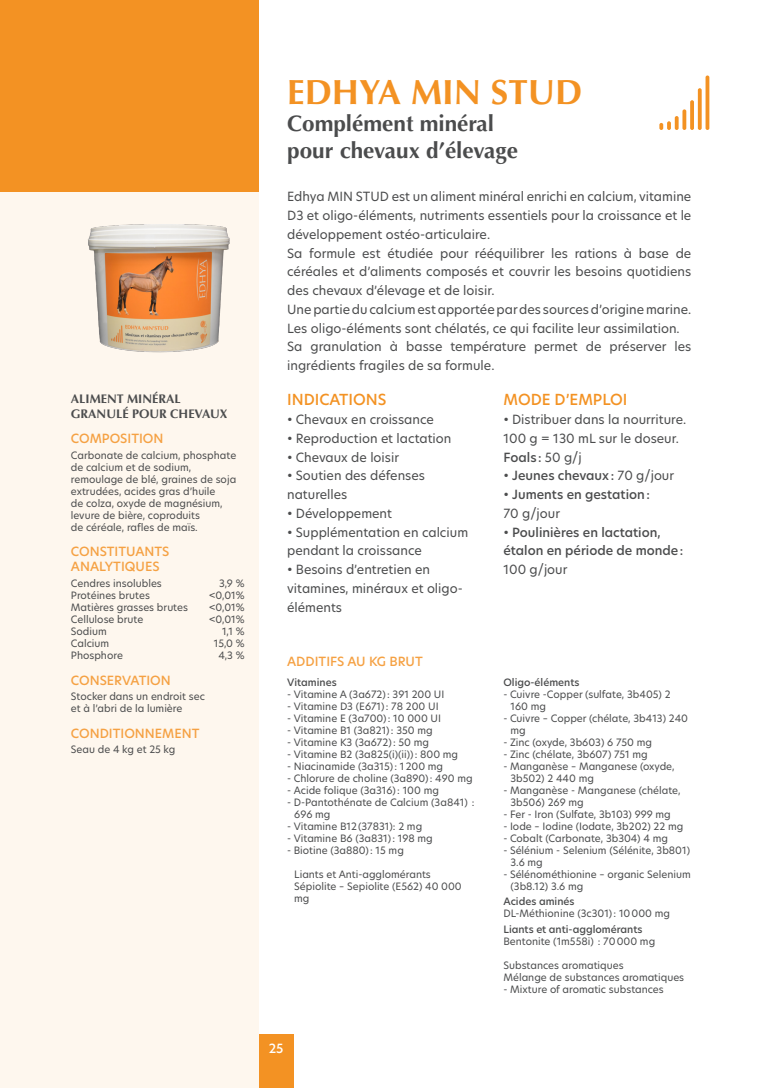
<style>
.page{position:relative;width:780px;height:1088px;background:#fff}
.page>*{position:absolute;margin:0;border:0;box-sizing:border-box;transform-origin:0 0}
.TXT_Niv1{font:700 35px "Optima LT Std";color:#f39223}
.TXT_Niv2{font:700 22.5px/27px "Optima LT Std";color:#4b4c4d}
.TXT_Niv4{font:500 15px "New Hero";color:#f39223}
.TXT_Niv0{font:12.5px/18.8px "New Hero";color:#4b4c4d}
.t1{font:500 12.5px/18.8px "New Hero";color:#4b4c4d}
.TXT_Niv6{font:500 12.5px/15px "New Hero";color:#f5a143}
.TXT_Niv3{font:700 12.5px/15px "Optima LT Std";color:#4b4c4d}
.t2{font:500 12.5px "New Hero";color:#fff}
.TXT_Infos{font:10px/12px "New Hero";color:#4b4c4d}
.TXT_Infos_2{font:500 10px "New Hero";color:#4b4c4d}
.s1{font-weight:500}
.s2{font-weight:400}
</style>
<div class="page">
<div style="left:0;top:191px;width:259px;height:897px;background:#fef7ee"></div>
<div style="left:0;top:0;width:259px;height:191px;background:#f39223"></div>
<div style="left:259px;top:1035px;width:34px;height:53px;background:#f39223"></div>
<img style="left:88px;top:224px;width:142px;height:129px">
<svg style="left:659px;top:121px;width:12px;height:9px"></svg>
<svg style="left:674px;top:116px;width:4px;height:14px"></svg>
<svg style="left:682px;top:109px;width:4px;height:21px"></svg>
<svg style="left:690px;top:100px;width:4px;height:30px"></svg>
<svg style="left:697px;top:88px;width:4px;height:42px"></svg>
<svg style="left:705px;top:75px;width:4px;height:55px"></svg>
<p class="TXT_Niv3" style="left:71px;top:391px;width:158px">ALIMENT MINÉRAL<br>GRANULÉ POUR CHEVAUX</p>
<p class="TXT_Niv6" style="left:71px;top:431px;width:94px">COMPOSITION</p>
<p class="TXT_Infos" style="left:71px;top:449px;width:167px">Carbonate de calcium, phosphate de calcium et de sodium, remoulage de blé, graines de soja extrudées, acides gras d’huile<br>de colza, oxyde de magnésium, levure de bière, coproduits<br>de céréale, rafles de maïs.</p>
<p class="TXT_Niv6" style="left:71px;top:544px;width:100px">CONSTITUANTS<br>ANALYTIQUES</p>
<p class="TXT_Infos" style="left:71px;top:577px;width:92px">Cendres insolubles</p>
<p class="TXT_Infos" style="left:219px;top:577px;width:27px">3,9 %</p>
<p class="TXT_Infos" style="left:71px;top:589px;width:81px">Protéines brutes</p>
<p class="TXT_Infos" style="left:209px;top:589px;width:37px">&lt;0,01%</p>
<p class="TXT_Infos" style="left:71px;top:601px;width:119px">Matières grasses brutes</p>
<p class="TXT_Infos" style="left:209px;top:601px;width:37px">&lt;0,01%</p>
<p class="TXT_Infos" style="left:71px;top:613px;width:74px">Cellulose brute</p>
<p class="TXT_Infos" style="left:209px;top:613px;width:37px">&lt;0,01%</p>
<p class="TXT_Infos" style="left:71px;top:625px;width:37px">Sodium</p>
<p class="TXT_Infos" style="left:222px;top:625px;width:24px">1,1 %</p>
<p class="TXT_Infos" style="left:71px;top:637px;width:40px">Calcium</p>
<p class="TXT_Infos" style="left:214px;top:637px;width:32px">15,0 %</p>
<p class="TXT_Infos" style="left:71px;top:649px;width:53px">Phosphore</p>
<p class="TXT_Infos" style="left:218px;top:649px;width:28px">4,3 %</p>
<p class="TXT_Niv6" style="left:71px;top:672px;width:101px">CONSERVATION</p>
<p class="TXT_Infos" style="left:71px;top:690px;width:135px">Stocker dans un endroit sec et à l’abri de la lumière</p>
<p class="TXT_Niv6" style="left:71px;top:725px;width:130px">CONDITIONNEMENT</p>
<p class="TXT_Infos" style="left:71px;top:743px;width:106px">Seau de 4 kg et 25 kg</p>
<p class="TXT_Niv1" style="left:287px;top:71px;width:296px">EDHYA MIN STUD</p>
<p class="TXT_Niv2" style="left:287px;top:110px;width:232px">Complément minéral pour chevaux d’élevage</p>
<p class="TXT_Niv0" style="left:287px;top:187px;width:405px;text-align:justify">Edhya MIN STUD est un aliment minéral enrichi en calcium, vitamine D3 et oligo-éléments, nutriments essentiels pour la croissance et le développement ostéo-articulaire.</p>
<p class="TXT_Niv0" style="left:287px;top:243px;width:405px;text-align:justify">Sa formule est étudiée pour rééquilibrer les rations à base de céréales et d’aliments composés et couvrir les besoins quotidiens des chevaux d’élevage et de loisir.</p>
<p class="TXT_Niv0" style="left:287px;top:300px;width:405px">Une partie du calcium est apportée par des sources d’origine marine.<br>Les oligo-éléments sont chélatés, ce qui facilite leur assimilation.</p>
<p class="TXT_Niv0" style="left:287px;top:337px;width:405px">Sa granulation à basse température permet de préserver les ingrédients fragiles de sa formule.</p>
<p class="TXT_Niv4" style="left:287px;top:390px;width:101px">INDICATIONS</p>
<p class="TXT_Niv0" style="left:287px;top:410px;width:148px">• Chevaux en croissance</p>
<p class="TXT_Niv0" style="left:287px;top:429px;width:166px">• Reproduction et lactation</p>
<p class="TXT_Niv0" style="left:287px;top:447px;width:113px">• Chevaux de loisir</p>
<p class="TXT_Niv0" style="left:287px;top:466px;width:139px">• Soutien des défenses naturelles</p>
<p class="TXT_Niv0" style="left:287px;top:504px;width:106px">• Développement</p>
<p class="TXT_Niv0" style="left:287px;top:522px;width:182px">• Supplémentation en calcium pendant la croissance</p>
<p class="TXT_Niv0" style="left:287px;top:560px;width:177px">• Besoins d’entretien en vitamines, minéraux et oligo&shy;éléments</p>
<p class="TXT_Niv4" style="left:503px;top:390px;width:126px">MODE D’EMPLOI</p>
<p class="TXT_Niv0" style="left:503px;top:410px;width:184px">• Distribuer dans la nourriture.<br>100 g = 130 mL sur le doseur.<br><span class="s1">Foals:</span> 50 g/j</p>
<p class="t1" style="left:503px;top:466px;width:172px"><span class="s2">•</span> Jeunes chevaux: <span class="s2">70 g/jour</span></p>
<p class="t1" style="left:503px;top:485px;width:148px"><span class="s2">•</span> Juments en gestation:<br><span class="s2">70 g/jour</span></p>
<p class="t1" style="left:503px;top:522px;width:181px"><span class="s2">•</span> Poulinières en lactation, étalon en période de monde:<br><span class="s2">100 g/jour</span></p>
<p class="TXT_Niv6" style="left:287px;top:654px;width:137px">ADDITIFS AU KG BRUT</p>
<p class="TXT_Infos_2" style="left:287px;top:675px;width:51px">Vitamines</p>
<p class="TXT_Infos" style="left:287px;top:688px;width:159px">- Vitamine A (3a672): 391 200 UI</p>
<p class="TXT_Infos" style="left:287px;top:700px;width:153px">- Vitamine D3 (E671): 78 200 UI</p>
<p class="TXT_Infos" style="left:287px;top:712px;width:155px">- Vitamine E (3a700): 10 000 UI</p>
<p class="TXT_Infos" style="left:287px;top:724px;width:147px">- Vitamine B1 (3a821): 350 mg</p>
<p class="TXT_Infos" style="left:287px;top:736px;width:143px">- Vitamine K3 (3a672): 50 mg</p>
<p class="TXT_Infos" style="left:287px;top:748px;width:172px">- Vitamine B2 (3a825(i)(ii)): 800 mg</p>
<p class="TXT_Infos" style="left:287px;top:760px;width:157px">- Niacinamide (3a315): 1200 mg</p>
<p class="TXT_Infos" style="left:287px;top:772px;width:187px">- Chlorure de choline (3a890): 490 mg</p>
<p class="TXT_Infos" style="left:287px;top:784px;width:153px">- Acide folique (3a316): 100 mg</p>
<p class="TXT_Infos" style="left:294px;top:796px;width:182px;text-indent:-7px">- D-Pantothénate de Calcium (3a841) :<br>696 mg</p>
<p class="TXT_Infos" style="left:287px;top:820px;width:136px">- Vitamine B12(37831): 2 mg</p>
<p class="TXT_Infos" style="left:287px;top:832px;width:147px">- Vitamine B6 (3a831): 198 mg</p>
<p class="TXT_Infos" style="left:287px;top:844px;width:118px">- Biotine (3a880): 15 mg</p>
<p class="TXT_Infos" style="left:294px;top:868px;width:169px">Liants et Anti-agglomérants<br>Sépiolite – Sepiolite (E562) 40 000 mg</p>
<p class="t2" style="left:269px;top:1039px;width:16px">25</p>
<p class="TXT_Infos_2" style="left:503px;top:675px;width:78px">Oligo-éléments</p>
<p class="TXT_Infos" style="left:510px;top:688px;width:161px;text-indent:-7px">- Cuivre -Copper (sulfate, 3b405) 2<br>160 mg</p>
<p class="TXT_Infos" style="left:510px;top:712px;width:179px;text-indent:-7px">- Cuivre – Copper (chélate, 3b413) 240 mg</p>
<p class="TXT_Infos" style="left:503px;top:736px;width:150px">- Zinc (oxyde, 3b603) 6 750 mg</p>
<p class="TXT_Infos" style="left:503px;top:748px;width:146px">- Zinc (chélate, 3b607) 751 mg</p>
<p class="TXT_Infos" style="left:510px;top:760px;width:165px;text-indent:-7px">- Manganèse – Manganese (oxyde,<br>3b502) 2 440 mg</p>
<p class="TXT_Infos" style="left:510px;top:784px;width:171px;text-indent:-7px">- Manganèse - Manganese (chélate,<br>3b506) 269 mg</p>
<p class="TXT_Infos" style="left:503px;top:808px;width:169px">- Fer - Iron (Sulfate, 3b103) 999 mg</p>
<p class="TXT_Infos" style="left:503px;top:820px;width:181px">- Iode – Iodine (Iodate, 3b202) 22 mg</p>
<p class="TXT_Infos" style="left:503px;top:832px;width:166px">- Cobalt (Carbonate, 3b304) 4 mg</p>
<p class="TXT_Infos" style="left:510px;top:844px;width:181px;text-indent:-7px">- Sélénium - Selenium (Sélénite, 3b801)<br>3.6 mg</p>
<p class="TXT_Infos" style="left:510px;top:868px;width:182px;text-indent:-7px">- Sélénométhionine – organic Selenium (3b8.12) 3.6 mg</p>
<p class="TXT_Infos_2" style="left:503px;top:894px;width:73px">Acides aminés</p>
<p class="TXT_Infos" style="left:503px;top:907px;width:168px">DL-Méthionine (3c301): 10000 mg</p>
<p class="TXT_Infos_2" style="left:503px;top:922px;width:140px">Liants et anti-agglomérants</p>
<p class="TXT_Infos" style="left:503px;top:935px;width:153px">Bentonite (1m558i) : 70000 mg</p>
<p class="TXT_Infos" style="left:503px;top:959px;width:122px">Substances aromatiques</p>
<p class="TXT_Infos" style="left:503px;top:971px;width:182px">Mélange de substances aromatiques</p>
<p class="TXT_Infos" style="left:503px;top:983px;width:162px">- Mixture of aromatic substances</p>
</div>
